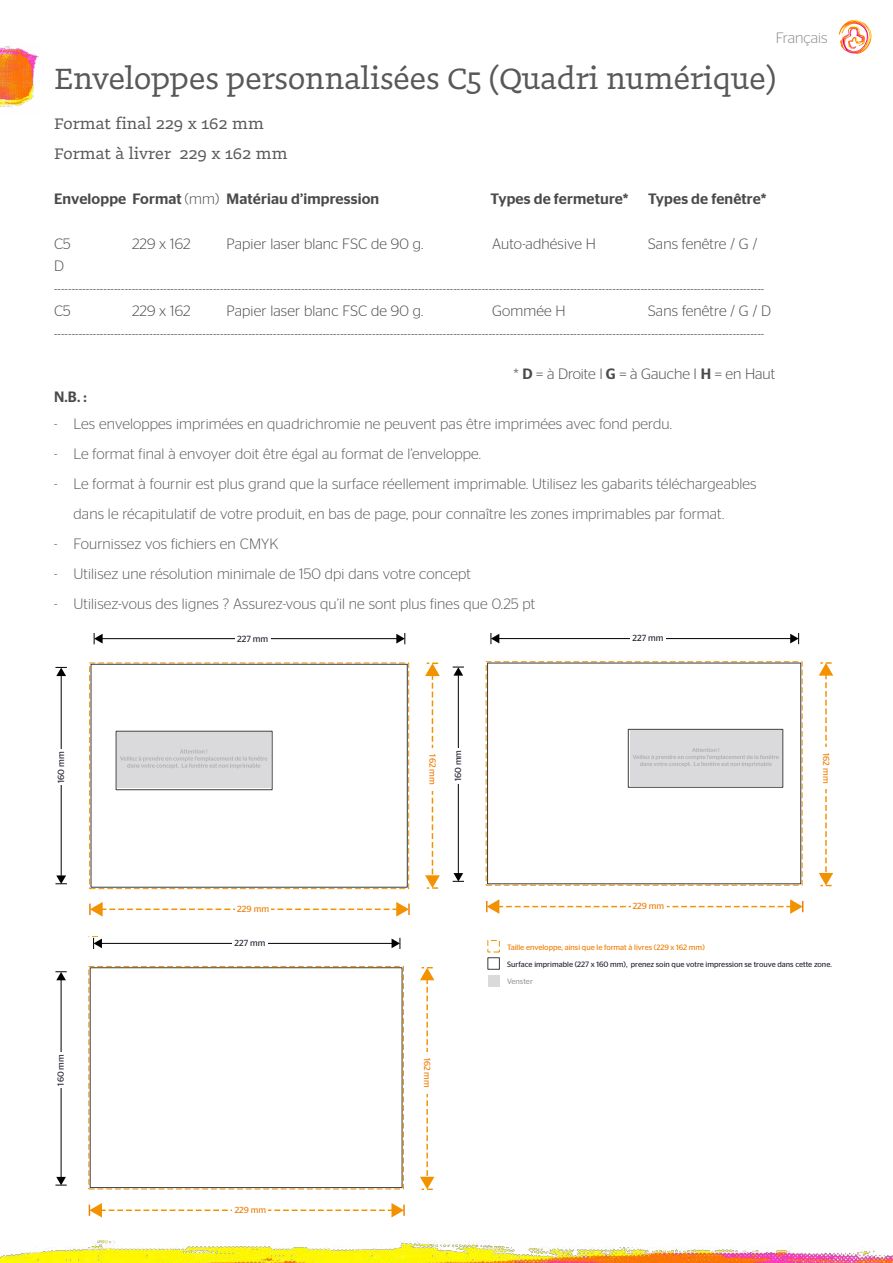
<style>
.page{position:relative;width:893px;height:1263px;background:#fff}
.page>*{position:absolute;margin:0;border:0;box-sizing:border-box;transform-origin:0 0}
.t1{font:34.5px "Doko";color:#585858}
.t2{font:18px/30px "Doko";letter-spacing:.01em;color:#585858}
.t3{font:300 15px/22.5px "Stag Sans";letter-spacing:.01em;color:#4a4a49}
.t4{font:300 15px/30px "Stag Sans";letter-spacing:.01em;color:#585858}
.t5{font:500 15px "Stag Sans";letter-spacing:.01em;color:#4a4a49}
.t6{font:300 15px "Stag Sans";color:#888}
.t7{font:9px "Stag Sans";letter-spacing:-.005em;color:#242434}
.t8{font:9px "Stag Sans";color:#ef7d00}
.t9{font:8.85px "Stag Sans";color:#242434}
.t10{font:8.85px "Stag Sans";color:#ef7d00}
.t11{font:7.8px "Stag Sans";color:#242434}
.t12{font:7.8px "Stag Sans";color:#ef7d00}
.t13{font:7.8px "Stag Sans";color:#9d9d9c}
.s1{font-weight:300}
.s2{font-weight:500}
</style>
<div class="page">
<img style="left:0;top:1240px;width:893px;height:23px">
<img style="left:0;top:46px;width:39px;height:62px">
<svg style="left:839px;top:20px;width:33px;height:34px"></svg>
<div style="left:117px;top:733px;width:154px;height:55px;background:#dadadc"></div>
<hr style="left:101px;top:638px;width:297px;height:1px;background:#000">
<svg style="left:94px;top:633px;width:9px;height:11px"></svg>
<svg style="left:396px;top:633px;width:9px;height:11px"></svg>
<hr style="left:61px;top:675px;width:1px;height:202px;background:#000">
<svg style="left:55px;top:875px;width:12px;height:9px"></svg>
<svg style="left:55px;top:667px;width:12px;height:9px"></svg>
<div style="left:55px;top:749px;width:12px;height:36px;background:#fff"></div>
<div style="left:235px;top:632px;width:36px;height:13px;background:#fff"></div>
<svg style="left:89px;top:902px;width:321px;height:15px"></svg>
<div style="left:235px;top:903px;width:36px;height:12px;background:#fff"></div>
<svg style="left:425px;top:662px;width:15px;height:227px"></svg>
<div style="left:424px;top:748px;width:17px;height:43px;background:#fff"></div>
<div style="left:89px;top:662px;width:320px;height:227px;border:1px dashed #f39200"></div>
<div style="left:91px;top:664px;width:317px;height:224px;border:1px solid #3c3c3b"></div>
<div style="left:116px;top:731px;width:157px;height:59px;border:1px solid #3c3c3b"></div>
<svg style="left:120px;top:749px;width:147px;height:20px"></svg>
<hr style="left:101px;top:943px;width:292px;height:1px;background:#000">
<svg style="left:88px;top:936px;width:14px;height:13px"></svg>
<svg style="left:392px;top:938px;width:8px;height:11px"></svg>
<hr style="left:61px;top:979px;width:1px;height:199px;background:#000">
<svg style="left:55px;top:1177px;width:12px;height:8px"></svg>
<svg style="left:55px;top:971px;width:12px;height:9px"></svg>
<div style="left:55px;top:1052px;width:12px;height:35px;background:#fff"></div>
<div style="left:232px;top:937px;width:36px;height:12px;background:#fff"></div>
<svg style="left:89px;top:1203px;width:316px;height:14px"></svg>
<div style="left:233px;top:1204px;width:35px;height:12px;background:#fff"></div>
<svg style="left:420px;top:967px;width:14px;height:223px"></svg>
<div style="left:419px;top:1052px;width:16px;height:41px;background:#fff"></div>
<div style="left:90px;top:967px;width:313px;height:221px;border:1px solid #3c3c3b"></div>
<div style="left:487px;top:940px;width:13px;height:12px;border:1px dashed #f39200"></div>
<div style="left:487px;top:957px;width:13px;height:13px;border:1px solid #3c3c3b"></div>
<div style="left:488px;top:975px;width:11px;height:11px;background:#dadadc"></div>
<hr style="left:498px;top:638px;width:294px;height:1px;background:#000">
<svg style="left:490px;top:633px;width:9px;height:11px"></svg>
<svg style="left:790px;top:633px;width:9px;height:11px"></svg>
<hr style="left:458px;top:674px;width:1px;height:200px;background:#000">
<svg style="left:453px;top:873px;width:11px;height:9px"></svg>
<svg style="left:453px;top:666px;width:11px;height:10px"></svg>
<div style="left:452px;top:748px;width:12px;height:35px;background:#fff"></div>
<div style="left:630px;top:632px;width:36px;height:13px;background:#fff"></div>
<svg style="left:486px;top:899px;width:317px;height:15px"></svg>
<div style="left:631px;top:900px;width:35px;height:13px;background:#fff"></div>
<svg style="left:819px;top:662px;width:14px;height:224px"></svg>
<div style="left:818px;top:747px;width:16px;height:42px;background:#fff"></div>
<div style="left:630px;top:731px;width:151px;height:55px;background:#dadadc"></div>
<div style="left:487px;top:662px;width:314px;height:222px;border:1px solid #3c3c3b"></div>
<div style="left:628px;top:729px;width:155px;height:59px;border:1px solid #3c3c3b"></div>
<svg style="left:633px;top:748px;width:146px;height:19px"></svg>
<p class="t6" style="left:776px;top:30px;width:53px">Français</p>
<h1 class="t1" style="left:54px;top:58px;width:723px">Enveloppes personnalisées C5 (Quadri numérique)</h1>
<p class="t2" style="left:54px;top:108px;width:235px">Format final 229 x 162 mm<br>Format à livrer 229 x 162 mm</p>
<p class="t5" style="left:54px;top:190px;width:327px">Enveloppe Format <span class="s1">(mm)</span> Matériau d’impression</p>
<p class="t5" style="left:491px;top:190px;width:139px">Types de fermeture*</p>
<p class="t5" style="left:648px;top:190px;width:120px">Types de fenêtre*</p>
<p class="t3" style="left:54px;top:232px;width:18px">C5</p>
<p class="t3" style="left:132px;top:232px;width:60px">229 x 162</p>
<p class="t3" style="left:227px;top:232px;width:198px">Papier laser blanc FSC de 90 g.</p>
<p class="t3" style="left:492px;top:232px;width:106px">Auto-adhésive H</p>
<p class="t3" style="left:648px;top:232px;width:111px">Sans fenêtre / G /</p>
<p class="t3" style="left:54px;top:254px;width:712px">D ---------------------------------------------------------------------------------------------------------------------------------------------------------------------------------------------------------<br>C5</p>
<p class="t3" style="left:54px;top:299px;width:718px;text-indent:594px">Sans fenêtre / G / D ---------------------------------------------------------------------------------------------------------------------------------------------------------------------------------------------------------</p>
<p class="t3" style="left:513px;top:362px;width:263px">* <span class="s2">D</span> = à Droite I <span class="s2">G</span> = à Gauche I <span class="s2">H</span> = en Haut</p>
<p class="t5" style="left:54px;top:388px;width:34px">N.B. :</p>
<p class="t4" style="left:54px;top:409px;width:619px">- Les enveloppes imprimées en quadrichromie ne peuvent pas être imprimées avec fond perdu.</p>
<p class="t4" style="left:54px;top:439px;width:428px">- Le format final à envoyer doit être égal au format de l’enveloppe.</p>
<p class="t4" style="left:73px;top:469px;width:685px;text-indent:-19px">- Le format à fournir est plus grand que la surface réellement imprimable. Utilisez les gabarits téléchargeables dans le récapitulatif de votre produit, en bas de page, pour connaître les zones imprimables par format.</p>
<p class="t4" style="left:54px;top:529px;width:226px">- Fournissez vos fichiers en CMYK</p>
<p class="t4" style="left:54px;top:559px;width:418px">- Utilisez une résolution minimale de 150 dpi dans votre concept</p>
<p class="t4" style="left:54px;top:589px;width:483px">- Utilisez-vous des lignes ? Assurez-vous qu’il ne sont plus fines que 0.25 pt</p>
<p class="t3" style="left:132px;top:299px;width:60px">229 x 162</p>
<p class="t3" style="left:227px;top:299px;width:198px">Papier laser blanc FSC de 90 g.</p>
<p class="t3" style="left:492px;top:299px;width:75px">Gommée H</p>
<p class="t7" style="left:56px;top:783px;width:33px;rotate:-90deg">160 mm</p>
<p class="t9" style="left:56px;top:1085px;width:33px;rotate:-90deg">160 mm</p>
<p class="t7" style="left:237px;top:633px;width:33px">227 mm</p>
<p class="t9" style="left:633px;top:633px;width:32px">227 mm</p>
<p class="t8" style="left:438px;top:754px;width:32px;rotate:90deg">162 mm</p>
<p class="t9" style="left:453px;top:781px;width:33px;rotate:-90deg">160 mm</p>
<p class="t10" style="left:831px;top:753px;width:32px;rotate:90deg">162 mm</p>
<p class="t8" style="left:237px;top:904px;width:33px">229 mm</p>
<p class="t10" style="left:633px;top:901px;width:33px">229 mm</p>
<p class="t9" style="left:235px;top:938px;width:32px">227 mm</p>
<p class="t12" style="left:507px;top:943px;width:199px">Taille enveloppe, ainsi que le format à livres (229 x 162 mm)</p>
<p class="t11" style="left:507px;top:960px;width:326px">Surface imprimable (227 x 160 mm), prenez soin que votre impression se trouve dans cette zone.</p>
<p class="t13" style="left:507px;top:977px;width:27px">Venster</p>
<p class="t10" style="left:432px;top:1057px;width:31px;rotate:90deg">162 mm</p>
<p class="t10" style="left:235px;top:1205px;width:33px">229 mm</p>
</div>
